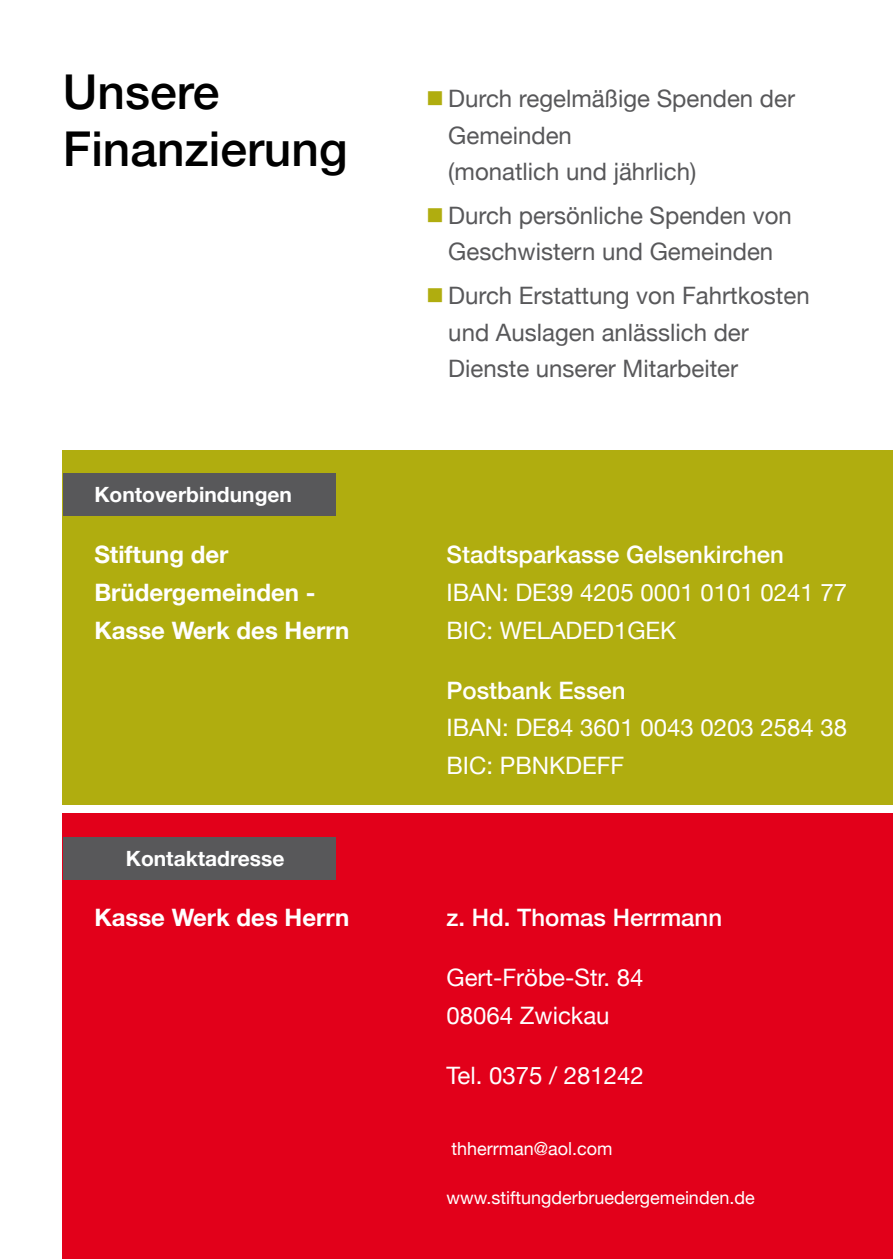
<style>
.page{position:relative;width:893px;height:1259px;background:#fff}
.page>*{position:absolute;margin:0;border:0;box-sizing:border-box;transform-origin:0 0}
.t1{font:500 48px/57.6px "Helvetica Neue";color:#000}
.t2{font:24px/36.6px "Helvetica Neue";color:#58585a}
.t3{font:24px/37.8px "Helvetica Neue";color:#fff}
.t4{font:700 24px/37.8px "Helvetica Neue";color:#fff}
.t5{font:500 24px "Helvetica Neue";color:#fff}
.t6{font:700 21px "Helvetica Neue";color:#fff}
.t7{font:18px "Helvetica Neue";color:#fff}
.s1{color:#b0ad0f}
</style>
<div class="page">
<div style="left:63px;top:813px;width:830px;height:446px;background:#e2001a"></div>
<div style="left:63px;top:450px;width:830px;height:355px;background:#b0ad0f"></div>
<div style="left:63px;top:473px;width:272px;height:42px;background:#58585a"></div>
<div style="left:63px;top:837px;width:272px;height:42px;background:#58585a"></div>
<h1 class="t1" style="left:63px;top:59px;width:286px">Unsere<br>Finanzierung</h1>
<p class="t6" style="left:94px;top:478px;width:199px">Kontoverbindungen</p>
<p class="t2" style="left:448px;top:82px;width:348px;text-indent:-22px"><span class="s1">■</span> Durch regelmäßige Spenden der<br>Gemeinden<br>(monatlich und jährlich)</p>
<p class="t2" style="left:426px;top:198px;width:367px;text-align:center"><span class="s1">■</span> Durch persönliche Spenden von<br>Geschwistern und Gemeinden</p>
<p class="t2" style="left:448px;top:279px;width:363px;text-indent:-22px"><span class="s1">■</span> Durch Erstattung von Fahrtkosten und Auslagen anlässlich der<br>Dienste unserer Mitarbeiter</p>
<p class="t4" style="left:94px;top:536px;width:257px">Stiftung der<br>Brüdergemeinden -<br>Kasse Werk des Herrn</p>
<p class="t5" style="left:446px;top:535px;width:339px">Stadtsparkasse Gelsenkirchen</p>
<p class="t3" style="left:446px;top:575px;width:402px">IBAN: DE39 4205 0001 0101 0241 77<br>BIC: WELADED1GEK</p>
<p class="t6" style="left:126px;top:841px;width:160px">Kontaktadresse</p>
<p class="t5" style="left:446px;top:671px;width:181px">Postbank Essen</p>
<p class="t3" style="left:446px;top:710px;width:402px">IBAN: DE84 3601 0043 0203 2584 38<br>BIC: PBNKDEFF</p>
<p class="t4" style="left:94px;top:899px;width:257px">Kasse Werk des Herrn</p>
<p class="t5" style="left:446px;top:898px;width:277px">z. Hd. Thomas Herrmann</p>
<p class="t3" style="left:446px;top:960px;width:198px">Gert-Fröbe-Str. 84<br>08064 Zwickau</p>
<p class="t3" style="left:446px;top:1058px;width:199px">Tel. 0375 / 281242</p>
<p class="t7" style="left:451px;top:1136px;width:163px">thherrman@aol.com</p>
<p class="t7" style="left:446px;top:1185px;width:310px">www.stiftungderbruedergemeinden.de</p>
</div>
